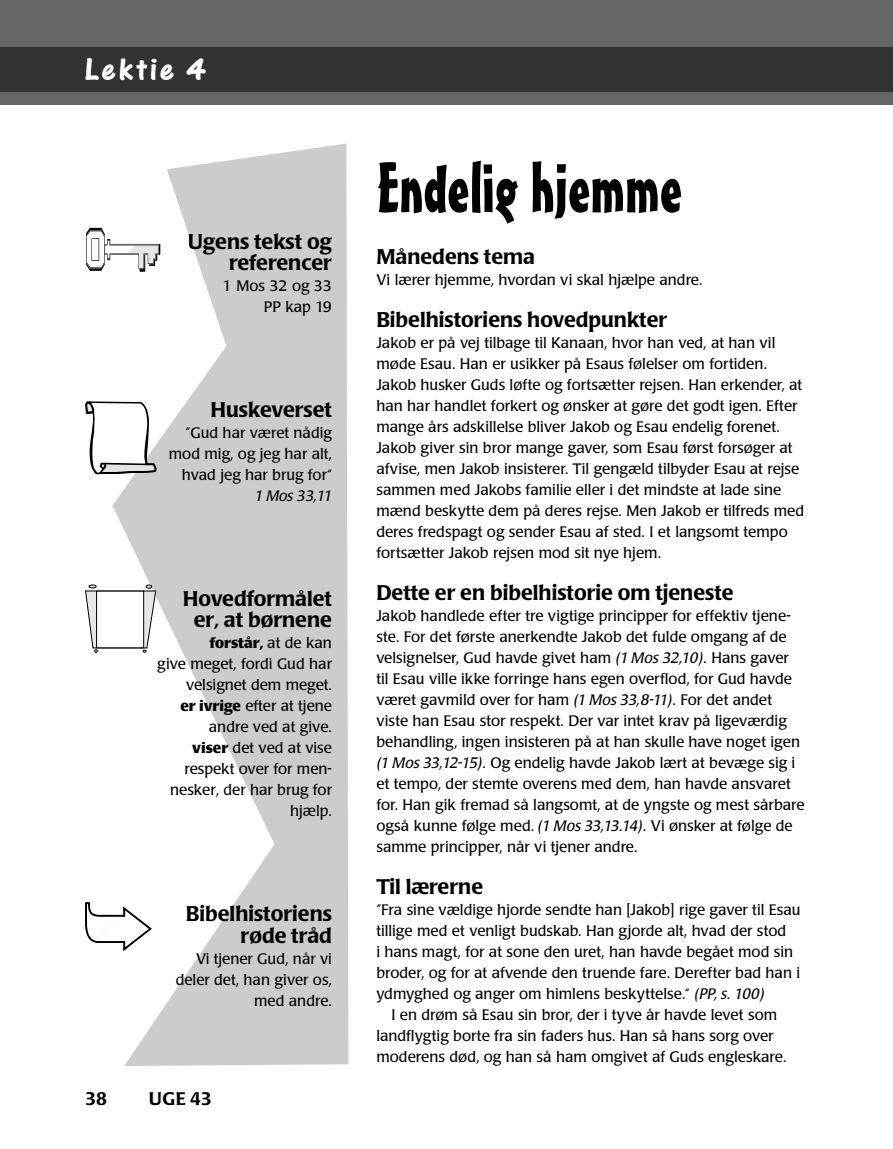
<style>
.page{position:relative;width:893px;height:1149px;background:#fff}
.page>*{position:absolute;margin:0;border:0;box-sizing:border-box;transform-origin:0 0}
.t1{font:69px "Mister Earl BT";color:#000}
.t2{font:33px "One Stroke Script Bold Plain";letter-spacing:.1em;color:#fff}
.t3{font:500 21px/21px "Poppl Laudatio";color:#000;text-align:right}
.t4{font:500 18px "Poppl Laudatio";letter-spacing:.02em;color:#000}
.t5{font:15px/21px "Poppl Laudatio";color:#000;text-align:right}
.t6{font:italic 15px "Poppl Laudatio";color:#000}
.s1{font-weight:700}
.s2{font-style:italic}
</style>
<div class="page">
<div style="left:0;top:0;width:893px;height:104px;background:#666"></div>
<div style="left:0;top:47px;width:893px;height:44px;background:#333"></div>
<svg style="left:112px;top:143px;width:236px;height:922px;fill:#ccc"></svg>
<svg style="left:85px;top:400px;width:72px;height:75px"></svg>
<svg style="left:86px;top:228px;width:74px;height:43px"></svg>
<svg style="left:85px;top:581px;width:72px;height:371px"></svg>
<h2 class="t2" style="left:85px;top:60px;width:123px">Lektie 4</h2>
<h3 class="t3" style="left:188px;top:233px;width:146px">Ugens tekst og referencer</h3>
<p class="t5" style="left:223px;top:277px;width:111px">1 Mos 32 og 33<br>PP kap 19</p>
<h3 class="t3" style="left:210px;top:401px;width:123px">Huskeverset</h3>
<p class="t5" style="left:169px;top:424px;width:165px">”Gud har været nådig mod mig, og jeg har alt, hvad jeg har brug for“</p>
<p class="t6" style="left:254px;top:490px;width:79px">1 Mos 33,11</p>
<h3 class="t3" style="left:183px;top:590px;width:151px;text-align:center">Hovedformålet er, at børnene</h3>
<p class="t5" style="left:157px;top:634px;width:176px"><span class="s1">forstår,</span> at de kan<br>give meget, fordi Gud har velsignet dem meget.<br><span class="s1">er ivrige</span> efter at tjene andre ved at give.<br><span class="s1">viser</span> det ved at vise respekt over for men&shy;nesker, der har brug for hjælp.</p>
<h3 class="t3" style="left:186px;top:905px;width:148px">Bibelhistoriens røde tråd</h3>
<p class="t5" style="left:176px;top:949px;width:158px">Vi tjener Gud, når vi deler det, han giver os, med andre.</p>
<p class="t4" style="left:85px;top:1090px;width:24px">38</p>
<p class="t4" style="left:149px;top:1090px;width:64px">UGE 43</p>
<h1 class="t1" style="left:377px;top:162px;width:307px">Endelig hjemme</h1>
<h3 class="t3" style="left:376px;top:248px;width:160px">Månedens tema</h3>
<p class="t5" style="left:376px;top:270px;width:328px">Vi lærer hjemme, hvordan vi skal hjælpe andre.</p>
<h3 class="t3" style="left:376px;top:311px;width:292px">Bibelhistoriens hovedpunkter</h3>
<p class="t5" style="left:376px;top:333px;width:429px;text-align:left">Jakob er på vej tilbage til Kanaan, hvor han ved, at han vil møde Esau. Han er usikker på Esaus følelser om fortiden.<br>Jakob husker Guds løfte og fortsætter rejsen. Han erkender, at han har handlet forkert og ønsker at gøre det godt igen. Efter mange års adskillelse bliver Jakob og Esau endelig forenet.<br>Jakob giver sin bror mange gaver, som Esau først forsøger at afvise, men Jakob insisterer. Til gengæld tilbyder Esau at rejse sammen med Jakobs familie eller i det mindste at lade sine mænd beskytte dem på deres rejse. Men Jakob er tilfreds med deres fredspagt og sender Esau af sted. I et langsomt tempo fortsætter Jakob rejsen mod sit nye hjem.</p>
<h3 class="t3" style="left:376px;top:584px;width:359px">Dette er en bibelhistorie om tjeneste</h3>
<p class="t5" style="left:376px;top:606px;width:430px;text-align:left">Jakob handlede efter tre vigtige principper for effektiv tjene&shy;ste. For det første anerkendte Jakob det fulde omgang af de velsignelser, Gud havde givet ham <span class="s2">(1 Mos 32,10).</span> Hans gaver til Esau ville ikke forringe hans egen overflod, for Gud havde været gavmild over for ham <span class="s2">(1 Mos 33,8-11)</span>. For det andet viste han Esau stor respekt. Der var intet krav på ligeværdig behandling, ingen insisteren på at han skulle have noget igen <span class="s2">(1 Mos 33,12-15)</span>. Og endelig havde Jakob lært at bevæge sig i et tempo, der stemte overens med dem, han havde ansvaret for. Han gik fremad så langsomt, at de yngste og mest sårbare også kunne følge med. <span class="s2">(1 Mos 33,13.14)</span>. Vi ønsker at følge de samme principper, når vi tjener andre.</p>
<h3 class="t3" style="left:376px;top:878px;width:108px">Til lærerne</h3>
<p class="t5" style="left:376px;top:900px;width:426px">”Fra sine vældige hjorde sendte han [Jakob] rige gaver til Esau</p>
<p class="t5" style="left:376px;top:921px;width:412px">tillige med et venligt budskab. Han gjorde alt, hvad der stod</p>
<p class="t5" style="left:376px;top:942px;width:418px">i hans magt, for at sone den uret, han havde begået mod sin</p>
<p class="t5" style="left:376px;top:963px;width:425px">broder, og for at afvende den truende fare. Derefter bad han i</p>
<p class="t5" style="left:376px;top:984px;width:390px">ydmyghed og anger om himlens beskyttelse.“ <span class="s2">(PP, s. 100)</span></p>
<p class="t5" style="left:391px;top:1005px;width:387px">I en drøm så Esau sin bror, der i tyve år havde levet som</p>
<p class="t5" style="left:376px;top:1026px;width:399px">landflygtig borte fra sin faders hus. Han så hans sorg over</p>
<p class="t5" style="left:376px;top:1047px;width:412px">moderens død, og han så ham omgivet af Guds engleskare.</p>
</div>
